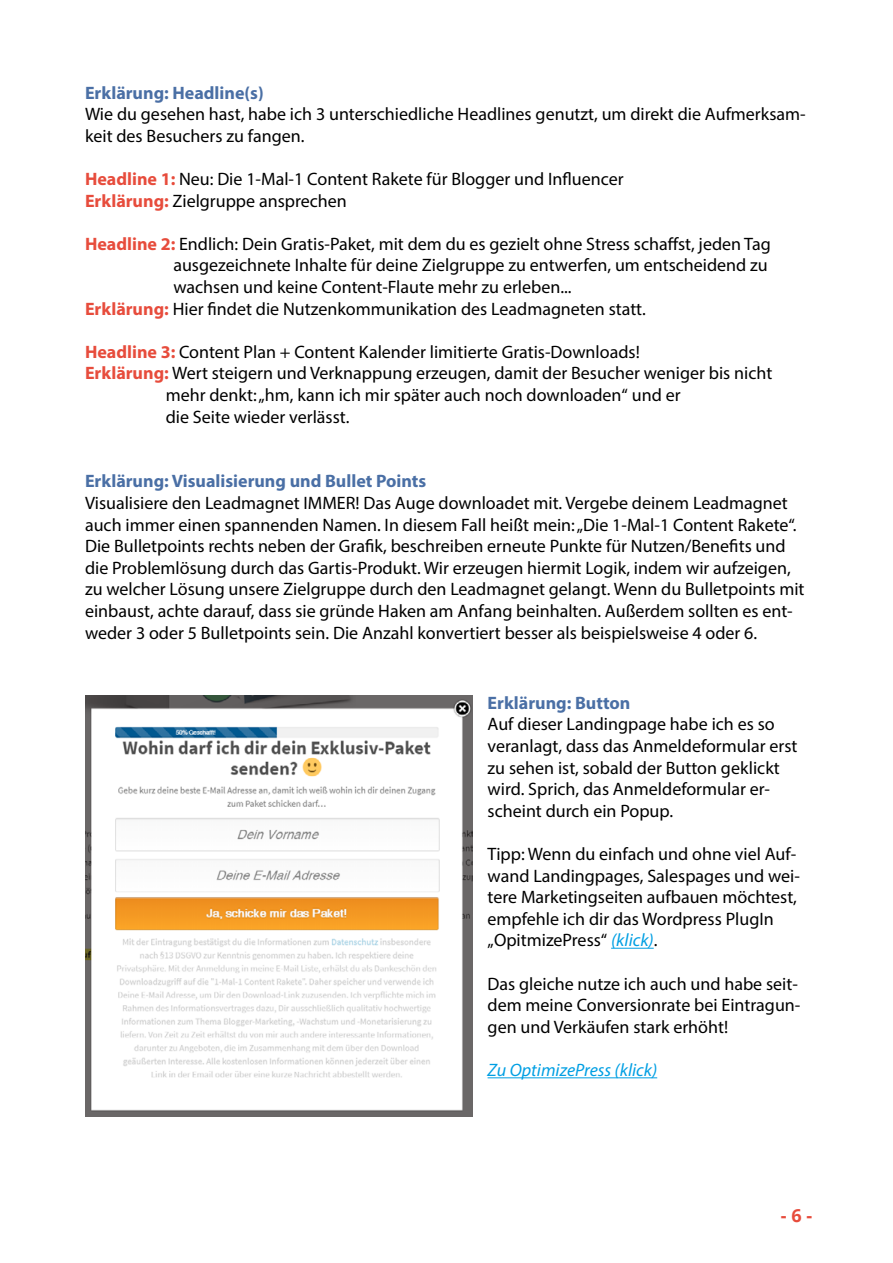
<style>
.page{position:relative;width:893px;height:1263px;background:#fff}
.page>*{position:absolute;margin:0;border:0;box-sizing:border-box;transform-origin:0 0}
.t1{font:18px/21.6px "Myriad Pro";color:#000}
.t2{font:700 18px "Myriad Pro";color:#4a6fa5}
.t3{font:italic 18px "Myriad Pro";color:#009fe3}
.t4{font:700 18px "Open Sans";color:#e74c3c}
.s1{font-weight:700;color:#e74c3c}
.s2{font-style:italic;color:#009fe3}
</style>
<div class="page">
<img style="left:85px;top:695px;width:387px;height:421px">
<hr style="left:611px;top:948px;width:43px;height:1px;background:#009fe3">
<hr style="left:488px;top:1077px;width:169px;height:1px;background:#009fe3">
<p class="t2" style="left:85px;top:81px;width:180px">Erklärung: Headline(s)</p>
<p class="t1" style="left:85px;top:103px;width:722px">Wie du gesehen hast, habe ich 3 unterschiedliche Headlines genutzt, um direkt die Aufmerksam&shy;keit des Besuchers zu fangen.</p>
<p class="t1" style="left:85px;top:168px;width:540px"><span class="s1">Headline 1:</span> Neu: Die 1-Mal-1 Content Rakete für Blogger und Influencer<br><span class="s1">Erklärung:</span> Zielgruppe ansprechen</p>
<p class="t1" style="left:85px;top:233px;width:687px"><span class="s1">Headline 2:</span> Endlich: Dein Gratis-Paket, mit dem du es gezielt ohne Stress schaffst, jeden Tag</p>
<p class="t1" style="left:173px;top:254px;width:596px">ausgezeichnete Inhalte für deine Zielgruppe zu entwerfen, um entscheidend zu</p>
<p class="t1" style="left:173px;top:276px;width:400px">wachsen und keine Content-Flaute mehr zu erleben...</p>
<p class="t1" style="left:85px;top:297px;width:562px"><span class="s1">Erklärung:</span> Hier findet die Nutzenkommunikation des Leadmagneten statt.</p>
<p class="t1" style="left:85px;top:341px;width:556px"><span class="s1">Headline 3:</span> Content Plan + Content Kalender limitierte Gratis-Downloads!</p>
<p class="t1" style="left:85px;top:362px;width:689px"><span class="s1">Erklärung:</span> Wert steigern und Verknappung erzeugen, damit der Besucher weniger bis nicht</p>
<p class="t1" style="left:166px;top:384px;width:516px">mehr denkt: „hm, kann ich mir später auch noch downloaden“ und er</p>
<p class="t1" style="left:166px;top:405px;width:185px">die Seite wieder verlässt.</p>
<p class="t2" style="left:85px;top:470px;width:343px">Erklärung: Visualisierung und Bullet Points</p>
<p class="t1" style="left:85px;top:492px;width:721px">Visualisiere den Leadmagnet IMMER! Das Auge downloadet mit. Vergebe deinem Leadmagnet auch immer einen spannenden Namen. In diesem Fall heißt mein: „Die 1-Mal-1 Content Rakete“.<br>Die Bulletpoints rechts neben der Grafik, beschreiben erneute Punkte für Nutzen/Benefits und die Problemlösung durch das Gartis-Produkt. Wir erzeugen hiermit Logik, indem wir aufzeigen, zu welcher Lösung unsere Zielgruppe durch den Leadmagnet gelangt. Wenn du Bulletpoints mit einbaust, achte darauf, dass sie gründe Haken am Anfang beinhalten. Außerdem sollten es ent&shy;weder 3 oder 5 Bulletpoints sein. Die Anzahl konvertiert besser als beispielsweise 4 oder 6.</p>
<p class="t2" style="left:488px;top:691px;width:144px">Erklärung: Button</p>
<p class="t1" style="left:488px;top:713px;width:311px">Auf dieser Landingpage habe ich es so veranlagt, dass das Anmeldeformular erst zu sehen ist, sobald der Button geklickt wird. Sprich, das Anmeldeformular er&shy;scheint durch ein Popup.</p>
<p class="t1" style="left:488px;top:843px;width:314px">Tipp: Wenn du einfach und ohne viel Auf&shy;wand Landingpages, Salespages und wei&shy;tere Marketingseiten aufbauen möchtest, empfehle ich dir das Wordpress PlugIn „OpitmizePress“ <span class="s2">(klick)</span>.</p>
<p class="t1" style="left:488px;top:972px;width:314px">Das gleiche nutze ich auch und habe seit&shy;dem meine Conversionrate bei Eintragun&shy;gen und Verkäufen stark erhöht!</p>
<p class="t3" style="left:488px;top:1059px;width:171px">Zu OptimizePress (klick)</p>
<p class="t4" style="left:781px;top:1203px;width:33px">- 6 -</p>
</div>
